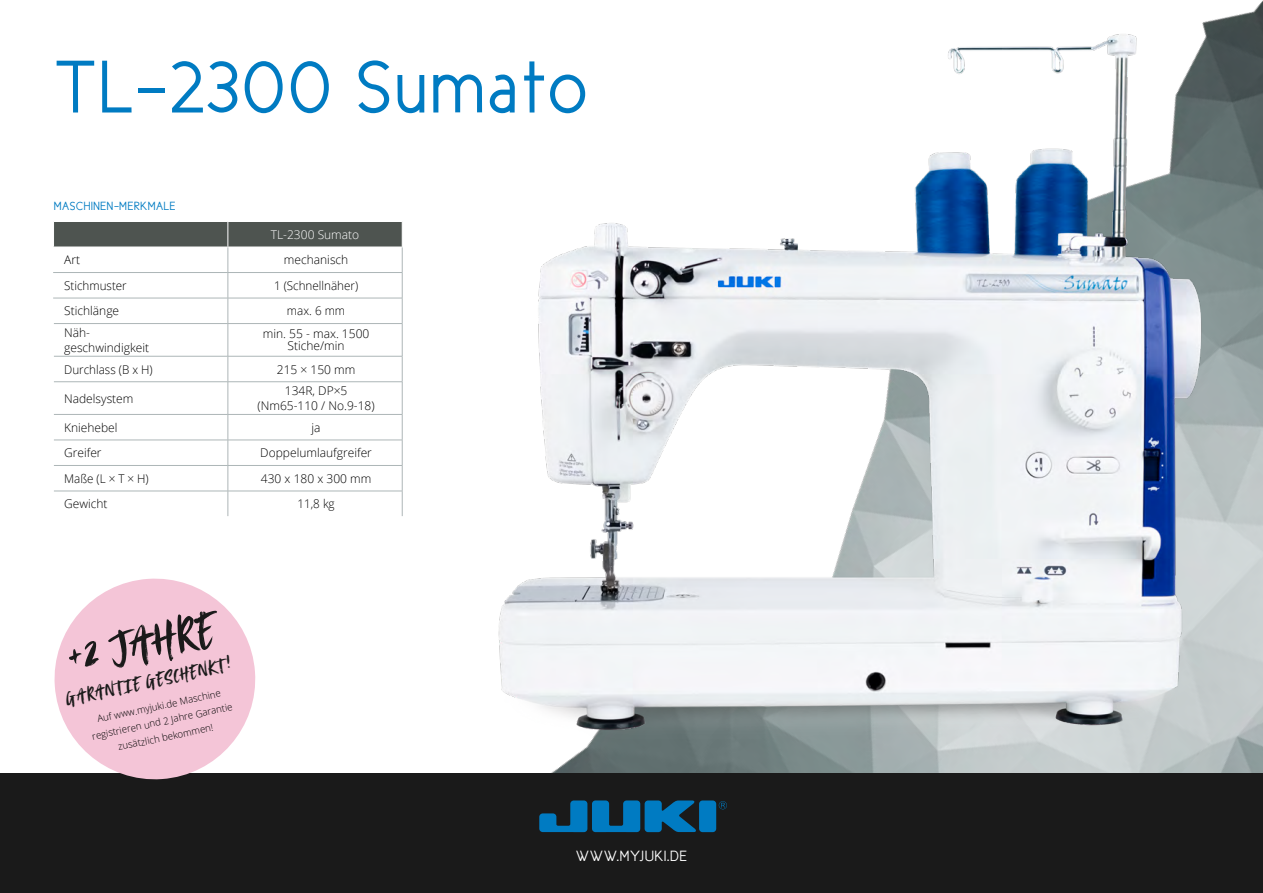
<style>
.page{position:relative;width:1263px;height:893px;background:#fff}
.page>*{position:absolute;margin:0;border:0;box-sizing:border-box;transform-origin:0 0}
.t1{font:75px "New Cicle Gordita";letter-spacing:.03em;color:#007bc2}
.t2{font:45px "Avallon";color:#1a1a1a}
.t3{font:18px "Avallon";color:#1a1a1a}
.t4{font:15px "New Cicle Gordita";letter-spacing:.03em;color:#fff}
.t5{font:300 12px/15px "Open Sans";color:#000;text-align:center}
.t6{font:12px "New Cicle Gordita";letter-spacing:.05em;color:#007bc2}
.t7{font:300 12px "Open Sans";color:#fff}
.t8{font:300 9.75px/15.8px "Open Sans";color:#000;text-align:center}
</style>
<div class="page">
<div style="left:0;top:774px;width:1263px;height:119px;background:#1a1a1a"></div>
<div style="left:699px;top:800px;width:17px;height:32px;background:#007bc2;border-radius:3px"></div>
<svg style="left:539px;top:830px;width:157px;height:2px"></svg>
<img style="left:266px;top:7px;width:997px;height:823px">
<svg style="left:51px;top:578px;width:208px;height:202px"></svg>
<hr style="left:228px;top:516px;width:174px;height:1px;background:#fff">
<hr style="left:228px;top:324px;width:1px;height:32px;background:#adb6b7">
<hr style="left:402px;top:324px;width:1px;height:32px;background:#adb6b7">
<hr style="left:54px;top:356px;width:174px;height:1px;background:#adb6b7">
<hr style="left:228px;top:356px;width:174px;height:1px;background:#adb6b7">
<svg style="left:228px;top:356px;width:1px;height:25px"></svg>
<svg style="left:402px;top:356px;width:1px;height:26px"></svg>
<hr style="left:54px;top:381px;width:174px;height:1px;background:#adb6b7">
<hr style="left:228px;top:381px;width:174px;height:1px;background:#adb6b7">
<hr style="left:228px;top:382px;width:1px;height:32px;background:#adb6b7">
<hr style="left:402px;top:382px;width:1px;height:32px;background:#adb6b7">
<hr style="left:54px;top:414px;width:174px;height:1px;background:#adb6b7">
<hr style="left:228px;top:414px;width:174px;height:1px;background:#adb6b7">
<hr style="left:54px;top:440px;width:174px;height:1px;background:#adb6b7">
<hr style="left:228px;top:440px;width:174px;height:1px;background:#adb6b7">
<hr style="left:54px;top:465px;width:174px;height:1px;background:#adb6b7">
<hr style="left:228px;top:465px;width:174px;height:1px;background:#adb6b7">
<hr style="left:54px;top:491px;width:174px;height:1px;background:#adb6b7">
<hr style="left:228px;top:491px;width:174px;height:1px;background:#adb6b7">
<svg style="left:228px;top:415px;width:1px;height:101px"></svg>
<svg style="left:402px;top:415px;width:1px;height:101px"></svg>
<svg style="left:53px;top:221px;width:350px;height:103px"></svg>
<h1 class="t1" style="left:54px;top:48px;width:535px">TL-2300 Sumato</h1>
<p class="t6" style="left:54px;top:200px;width:123px">MASCHINEN-MERKMALE</p>
<p class="t7" style="left:271px;top:226px;width:90px">TL-2300 Sumato</p>
<p class="t5" style="left:64px;top:252px;width:17px">Art</p>
<p class="t5" style="left:284px;top:252px;width:66px">mechanisch</p>
<p class="t5" style="left:64px;top:278px;width:64px">Stichmuster</p>
<p class="t5" style="left:274px;top:278px;width:86px">1 (Schnellnäher)</p>
<p class="t5" style="left:64px;top:303px;width:57px">Stichlänge</p>
<p class="t5" style="left:287px;top:303px;width:60px">max. 6 mm</p>
<p class="t5" style="left:64px;top:325px;width:86px;text-align:left">Näh&shy;geschwindigkeit</p>
<p class="t5" style="left:263px;top:328px;width:108px;line-height:12px">min. 55 - max. 1500<br>Stiche/min</p>
<p class="t5" style="left:64px;top:361px;width:90px">Durchlass (B x H)</p>
<p class="t5" style="left:277px;top:361px;width:80px">215 × 150 mm</p>
<p class="t5" style="left:64px;top:390px;width:71px">Nadelsystem</p>
<p class="t5" style="left:257px;top:383px;width:119px">134R, DP×5 (Nm65-110 / No.9-18)</p>
<p class="t5" style="left:64px;top:420px;width:55px">Kniehebel</p>
<p class="t5" style="left:312px;top:420px;width:11px">ja</p>
<p class="t5" style="left:64px;top:445px;width:39px">Greifer</p>
<p class="t5" style="left:260px;top:445px;width:113px">Doppelumlaufgreifer</p>
<p class="t5" style="left:64px;top:471px;width:86px">Maße (L × T × H)</p>
<p class="t5" style="left:261px;top:471px;width:112px">430 x 180 x 300 mm</p>
<p class="t5" style="left:64px;top:496px;width:45px">Gewicht</p>
<p class="t5" style="left:297px;top:496px;width:39px">11,8 kg</p>
<h2 class="t2" style="left:61px;top:627px;width:149px;rotate:-12deg">+2 JAHRE</h2>
<h3 class="t3" style="left:63px;top:686px;width:171px;rotate:-12deg">GARANT IE GESCHENKT!</h3>
<p class="t8" style="left:87px;top:713px;width:145px;rotate:-12deg">Auf www.myjuki.de Maschine registrieren und 2 Jahre Garantie zusätzlich bekommen!</p>
<p class="t4" style="left:576px;top:848px;width:113px">WWW.MYJUKI.DE</p>
</div>
